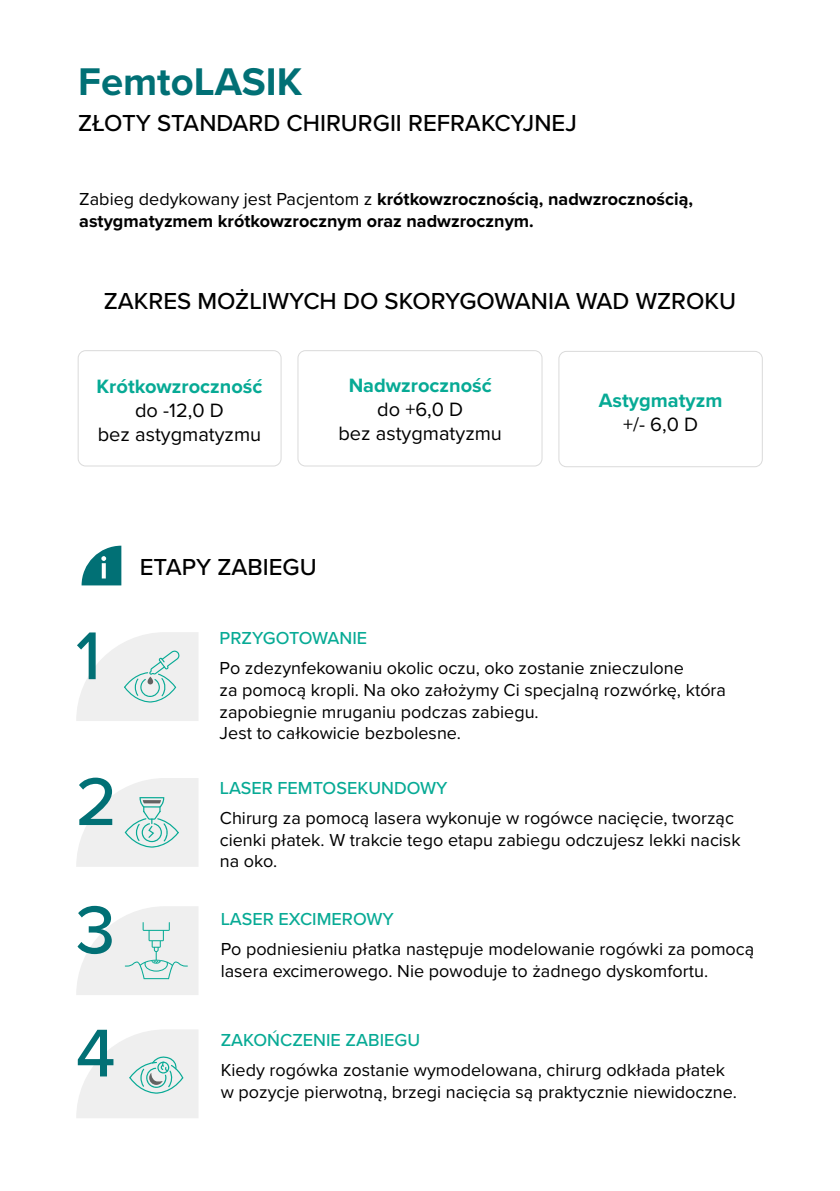
<style>
.page{position:relative;width:840px;height:1191px;background:#fff}
.page>*{position:absolute;margin:0;border:0;box-sizing:border-box;transform-origin:0 0}
.t1{font:500 70px/145.8px "Proxima Nova";color:#017075}
.t2{font:700 40px "Proxima Nova";color:#017075}
.t3{font:500 24px "Proxima Nova";color:#000}
.t4{font:20px/24px "Proxima Nova";color:#000;text-align:center}
.t5{font:700 20px "Proxima Nova";color:#07aa95}
.t6{font:18px/21.6px "Proxima Nova";color:#000}
.t7{font:700 18px/21.6px "Proxima Nova";color:#000}
.t8{font:500 18px "Proxima Nova";color:#07aa95}
.s1{font-weight:400}
</style>
<div class="page">
<div style="left:78px;top:350px;width:203px;height:116px;border:1px solid #dadada;border-radius:8px"></div>
<div style="left:297px;top:350px;width:245px;height:116px;border:1px solid #dadada;border-radius:8px"></div>
<div style="left:558px;top:351px;width:204px;height:116px;border:1px solid #dadada;border-radius:8px"></div>
<svg style="left:81px;top:545px;width:40px;height:40px"></svg>
<svg style="left:76px;top:632px;width:122px;height:89px"></svg>
<svg style="left:76px;top:778px;width:122px;height:89px"></svg>
<svg style="left:76px;top:906px;width:122px;height:89px"></svg>
<svg style="left:76px;top:1030px;width:122px;height:88px"></svg>
<h2 class="t2" style="left:78px;top:52px;width:225px">FemtoLASIK</h2>
<h3 class="t3" style="left:78px;top:105px;width:500px">ZŁOTY STANDARD CHIRURGII REFRAKCYJNEJ</h3>
<p class="t7" style="left:79px;top:188px;width:615px"><span class="s1">Zabieg dedykowany jest Pacjentom z</span> krótkowzrocznością, nadwzrocznością, astygmatyzmem krótkowzrocznym oraz nadwzrocznym.</p>
<h3 class="t3" style="left:104px;top:283px;width:633px">ZAKRES MOŻLIWYCH DO SKORYGOWANIA WAD WZROKU</h3>
<p class="t5" style="left:96px;top:371px;width:167px">Krótkowzroczność</p>
<p class="t4" style="left:98px;top:397px;width:165px">do -12,0 D<br>bez astygmatyzmu</p>
<p class="t5" style="left:348px;top:371px;width:144px">Nadwzroczność</p>
<p class="t4" style="left:338px;top:397px;width:165px">do +6,0 D<br>bez astygmatyzmu</p>
<h3 class="t3" style="left:140px;top:548px;width:178px">ETAPY ZABIEGU</h3>
<p class="t5" style="left:598px;top:385px;width:125px">Astygmatyzm</p>
<p class="t4" style="left:622px;top:411px;width:76px">+/- 6,0 D</p>
<h1 class="t1" style="left:76px;top:580px;width:43px">1<br>2</h1>
<h1 class="t1" style="left:76px;top:865px;width:41px;line-height:123.2px">3<br>4</h1>
<p class="t8" style="left:219px;top:625px;width:149px">PRZYGOTOWANIE</p>
<p class="t6" style="left:219px;top:657px;width:507px">Po zdezynfekowaniu okolic oczu, oko zostanie znieczulone<br>za pomocą kropli. Na oko założymy Ci specjalną rozwórkę, która zapobiegnie mruganiu podczas zabiegu.<br>Jest to całkowicie bezbolesne.</p>
<p class="t8" style="left:220px;top:774px;width:229px">LASER FEMTOSEKUNDOWY</p>
<p class="t6" style="left:220px;top:806px;width:522px">Chirurg za pomocą lasera wykonuje w rogówce nacięcie, tworząc cienki płatek. W trakcie tego etapu zabiegu odczujesz lekki nacisk na oko.</p>
<p class="t8" style="left:220px;top:905px;width:175px">LASER EXCIMEROWY</p>
<p class="t6" style="left:220px;top:937px;width:534px">Po podniesieniu płatka następuje modelowanie rogówki za pomocą lasera excimerowego. Nie powoduje to żadnego dyskomfortu.</p>
<p class="t8" style="left:220px;top:1027px;width:201px">ZAKOŃCZENIE ZABIEGU</p>
<p class="t6" style="left:220px;top:1058px;width:517px">Kiedy rogówka zostanie wymodelowana, chirurg odkłada płatek w pozycje pierwotną, brzegi nacięcia są praktycznie niewidoczne.</p>
</div>
